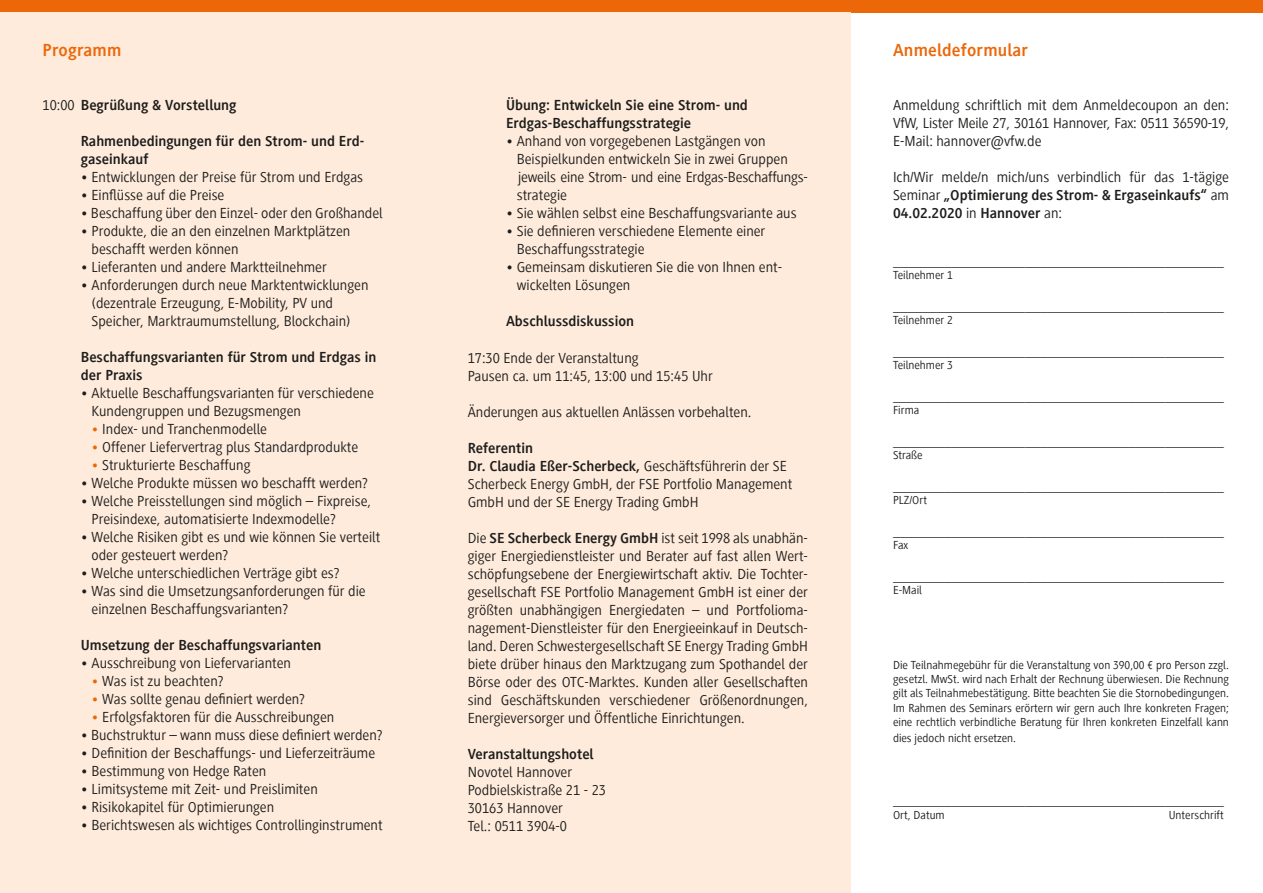
<style>
.page{position:relative;width:1263px;height:893px;background:#fff}
.page>*{position:absolute;margin:0;border:0;box-sizing:border-box;transform-origin:0 0}
.t1{font:700 18px "Generis Sans Com";letter-spacing:.01em;color:#ec6708}
.t2{font:15px/18px "Generis Sans Com";color:#1d1d1b}
.t3{font:700 15px/18px "Generis Sans Com";color:#1d1d1b}
.t4{font:12px/14.4px "Generis Sans Com";color:#1d1d1b;text-align:justify}
.s1{font-weight:400}
.s2{color:#ec6708}
.s3{font-weight:700}
</style>
<div class="page">
<div style="left:0;top:0;width:438px;height:13px;background:#ec6708"></div>
<div style="left:412px;top:0;width:451px;height:13px;background:#ec6708"></div>
<div style="left:831px;top:0;width:432px;height:13px;background:#ec6708"></div>
<div style="left:0;top:13px;width:850px;height:880px;background:#feebdc"></div>
<p class="t1" style="left:43px;top:40px;width:80px">Programm</p>
<p class="t3" style="left:43px;top:96px;width:196px"><span class="s1">10:00</span> Begrüßung &amp; Vorstellung</p>
<p class="t3" style="left:81px;top:132px;width:285px">Rahmenbedingungen für den Strom- und Erd&shy;gaseinkauf</p>
<p class="t2" style="left:81px;top:168px;width:284px">• Entwicklungen der Preise für Strom und Erdgas</p>
<p class="t2" style="left:81px;top:186px;width:145px">• Einflüsse auf die Preise</p>
<p class="t2" style="left:81px;top:204px;width:303px">• Beschaffung über den Einzel- oder den Großhandel</p>
<p class="t2" style="left:92px;top:222px;width:260px;text-indent:-11px">• Produkte, die an den einzelnen Marktplätzen beschafft werden können</p>
<p class="t2" style="left:81px;top:258px;width:248px">• Lieferanten und andere Marktteilnehmer</p>
<p class="t2" style="left:92px;top:276px;width:278px;text-indent:-11px">• Anforderungen durch neue Marktentwicklungen (dezentrale Erzeugung, E-Mobility, PV und<br>Speicher, Marktraumumstellung, Blockchain)</p>
<p class="t3" style="left:81px;top:348px;width:297px">Beschaffungsvarianten für Strom und Erdgas in der Praxis</p>
<p class="t2" style="left:92px;top:384px;width:284px;text-indent:-11px">• Aktuelle Beschaffungsvarianten für verschiedene<br>Kundengruppen und Bezugsmengen</p>
<p class="t2" style="left:92px;top:420px;width:177px"><span class="s2">•</span> Index- und Tranchenmodelle</p>
<p class="t2" style="left:92px;top:438px;width:268px"><span class="s2">•</span> Offener Liefervertrag plus Standardprodukte</p>
<p class="t2" style="left:92px;top:456px;width:160px"><span class="s2">•</span> Strukturierte Beschaffung</p>
<p class="t2" style="left:81px;top:474px;width:289px">• Welche Produkte müssen wo beschafft werden?</p>
<p class="t2" style="left:92px;top:492px;width:281px;text-indent:-11px">• Welche Preisstellungen sind möglich – Fixpreise,<br>Preisindexe, automatisierte Indexmodelle?</p>
<p class="t2" style="left:92px;top:528px;width:290px;text-indent:-11px">• Welche Risiken gibt es und wie können Sie verteilt oder gesteuert werden?</p>
<p class="t2" style="left:81px;top:564px;width:260px">• Welche unterschiedlichen Verträge gibt es?</p>
<p class="t2" style="left:92px;top:582px;width:276px;text-indent:-11px">• Was sind die Umsetzungsanforderungen für die einzelnen Beschaffungsvarianten?</p>
<p class="t3" style="left:81px;top:636px;width:242px">Umsetzung der Beschaffungsvarianten</p>
<p class="t2" style="left:81px;top:654px;width:212px">• Ausschreibung von Liefervarianten</p>
<p class="t2" style="left:92px;top:672px;width:134px"><span class="s2">•</span> Was ist zu beachten?</p>
<p class="t2" style="left:92px;top:690px;width:215px"><span class="s2">•</span> Was sollte genau definiert werden?</p>
<p class="t2" style="left:92px;top:708px;width:244px"><span class="s2">•</span> Erfolgsfaktoren für die Ausschreibungen</p>
<p class="t2" style="left:81px;top:726px;width:303px">• Buchstruktur – wann muss diese definiert werden?</p>
<p class="t2" style="left:81px;top:744px;width:296px">• Definition der Beschaffungs- und Lieferzeiträume</p>
<p class="t2" style="left:81px;top:762px;width:187px">• Bestimmung von Hedge Raten</p>
<p class="t2" style="left:81px;top:780px;width:239px">• Limitsysteme mit Zeit- und Preislimiten</p>
<p class="t2" style="left:81px;top:798px;width:195px">• Risikokapitel für Optimierungen</p>
<p class="t2" style="left:81px;top:816px;width:303px">• Berichtswesen als wichtiges Controllinginstrument</p>
<p class="t3" style="left:506px;top:96px;width:243px">Übung: Entwickeln Sie eine Strom- und<br>Erdgas-Beschaffungsstrategie</p>
<p class="t2" style="left:517px;top:132px;width:293px;text-indent:-11px">• Anhand von vorgegebenen Lastgängen von Beispielkunden entwickeln Sie in zwei Gruppen jeweils eine Strom- und eine Erdgas-Beschaffungs&shy;strategie</p>
<p class="t2" style="left:506px;top:204px;width:292px">• Sie wählen selbst eine Beschaffungsvariante aus</p>
<p class="t2" style="left:517px;top:222px;width:250px;text-indent:-11px">• Sie definieren verschiedene Elemente einer<br>Beschaffungsstrategie</p>
<p class="t2" style="left:517px;top:258px;width:267px;text-indent:-11px">• Gemeinsam diskutieren Sie die von Ihnen ent&shy;wickelten Lösungen</p>
<p class="t3" style="left:506px;top:312px;width:130px">Abschlussdiskussion</p>
<p class="t2" style="left:468px;top:349px;width:247px">17:30 Ende der Veranstaltung<br>Pausen ca. um 11:45, 13:00 und 15:45 Uhr</p>
<p class="t2" style="left:468px;top:403px;width:285px">Änderungen aus aktuellen Anlässen vorbehalten.</p>
<p class="t2" style="left:468px;top:439px;width:326px"><span class="s3">Referentin<br>Dr. Claudia Eßer-Scherbeck,</span> Geschäftsführerin der SE Scherbeck Energy GmbH, der FSE Portfolio Management GmbH und der SE Energy Trading GmbH</p>
<p class="t2" style="left:468px;top:529px;width:342px;text-align:justify">Die <span class="s3">SE Scherbeck Energy GmbH</span> ist seit 1998 als unabhän&shy;giger Energiedienstleister und Berater auf fast allen Wert&shy;schöpfungsebene der Energiewirtschaft aktiv. Die Tochter&shy;gesellschaft FSE Portfolio Management GmbH ist einer der größten unabhängigen Energiedaten – und Portfolioma&shy;nagement-Dienstleister für den Energieeinkauf in Deutsch&shy;land. Deren Schwestergesellschaft SE Energy Trading GmbH biete drüber hinaus den Marktzugang zum Spothandel der Börse oder des OTC-Marktes. Kunden aller Gesellschaften sind Geschäftskunden verschiedener Größenordnungen, Energieversorger und Öffentliche Einrichtungen.</p>
<p class="t3" style="left:468px;top:745px;width:127px">Veranstaltungshotel</p>
<p class="t2" style="left:468px;top:763px;width:140px">Novotel Hannover<br>Podbielskistraße 21 - 23<br>30163 Hannover<br>Tel.: 0511 3904-0</p>
<p class="t1" style="left:893px;top:40px;width:137px">Anmeldeformular</p>
<p class="t2" style="left:893px;top:96px;width:337px;text-align:justify">Anmeldung schriftlich mit dem Anmeldecoupon an den:<br>VfW, Lister Meile 27, 30161 Hannover, Fax: 0511 36590-19, E-Mail: hannover@vfw.de</p>
<p class="t2" style="left:893px;top:168px;width:337px;text-align:justify">Ich/Wir melde/n mich/uns verbindlich für das 1-tägige Seminar <span class="s3">„Optimierung des Strom- &amp; Ergaseinkaufs“</span> am <span class="s3">04.02.2020</span> in <span class="s3">Hannover</span> an:</p>
<p class="t2" style="left:893px;top:252px;width:332px">_____________________________________________</p>
<p class="t4" style="left:893px;top:268px;width:61px">Teilnehmer 1</p>
<p class="t2" style="left:893px;top:297px;width:332px">_____________________________________________</p>
<p class="t4" style="left:893px;top:313px;width:61px">Teilnehmer 2</p>
<p class="t2" style="left:893px;top:342px;width:332px">_____________________________________________</p>
<p class="t4" style="left:893px;top:358px;width:61px">Teilnehmer 3</p>
<p class="t2" style="left:893px;top:387px;width:332px">_____________________________________________</p>
<p class="t4" style="left:893px;top:403px;width:28px">Firma</p>
<p class="t2" style="left:893px;top:432px;width:332px">_____________________________________________</p>
<p class="t4" style="left:893px;top:448px;width:31px">Straße</p>
<p class="t2" style="left:893px;top:477px;width:332px">_____________________________________________</p>
<p class="t4" style="left:893px;top:493px;width:35px">PLZ/Ort</p>
<p class="t2" style="left:893px;top:522px;width:332px">_____________________________________________</p>
<p class="t4" style="left:893px;top:538px;width:17px">Fax</p>
<p class="t2" style="left:893px;top:567px;width:332px">_____________________________________________</p>
<p class="t4" style="left:893px;top:583px;width:31px">E-Mail</p>
<p class="t4" style="left:893px;top:657px;width:337px">Die Teilnahmegebühr für die Veranstaltung von 390,00 € pro Person zzgl. gesetzl. MwSt. wird nach Erhalt der Rechnung überwiesen. Die Rechnung gilt als Teilnahmebestätigung. Bitte beachten Sie die Stornobedingungen.<br>Im Rahmen des Seminars erörtern wir gern auch Ihre konkreten Fragen; eine rechtlich verbindliche Beratung für Ihren konkreten Einzelfall kann</p>
<p class="t4" style="left:893px;top:731px;width:125px">dies jedoch nicht ersetzen.</p>
<p class="t2" style="left:893px;top:792px;width:332px">_____________________________________________</p>
<p class="t4" style="left:893px;top:808px;width:53px">Ort, Datum</p>
<p class="t4" style="left:1169px;top:808px;width:56px">Unterschrift</p>
</div>
